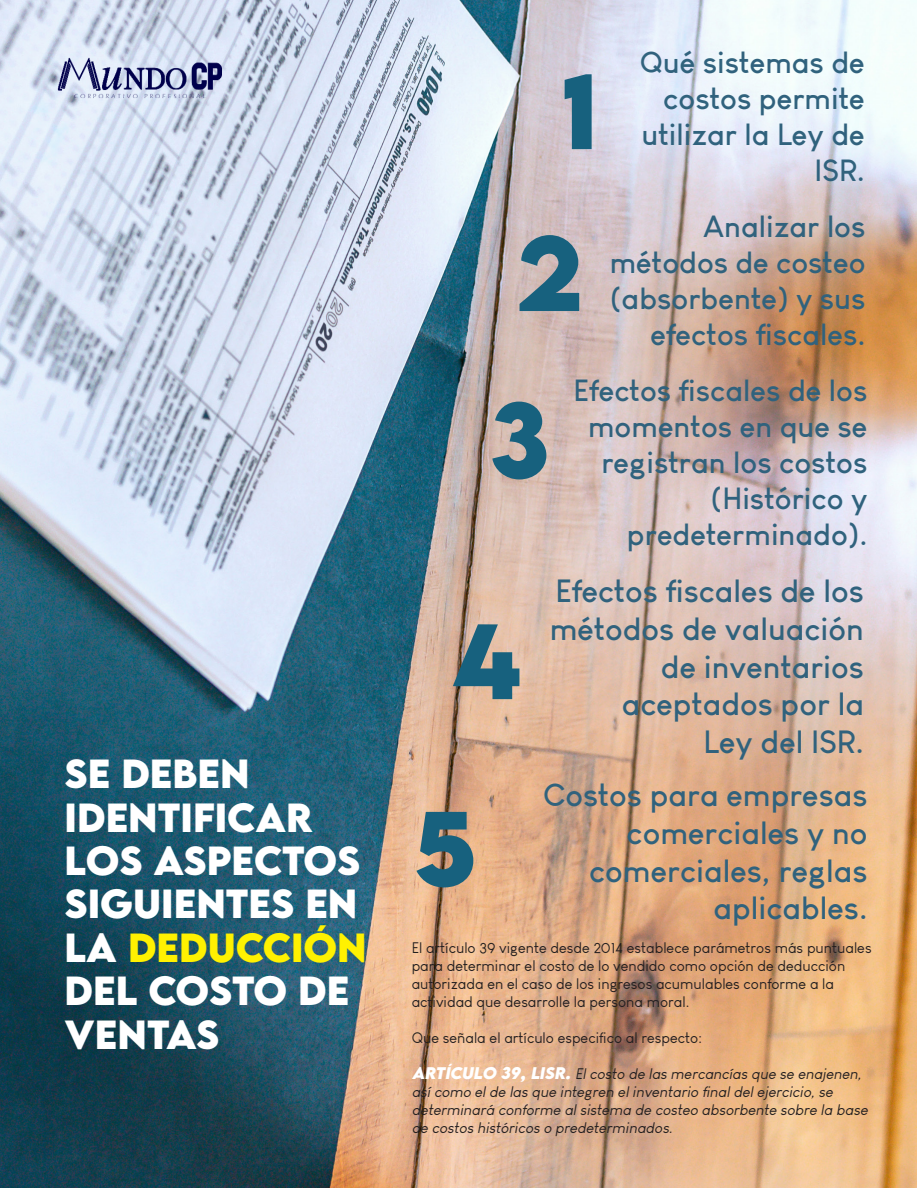
<style>
.page{position:relative;width:918px;height:1188px;background:#fff}
.page>*{position:absolute;margin:0;border:0;box-sizing:border-box;transform-origin:0 0}
.t1{font:700 94.5px "LEMONMILK";color:#17617e}
.t2{font:700 36.15px/43.3px "LEMONMILK";color:#fff}
.t3{font:700 36.15px "LEMONMILK";color:#fff101}
.t4{font:700 31.5px/37.8px "Louis George Cafe";color:#30627d;text-align:right}
.t5{font:700 30px/36px "Louis George Cafe";color:#30627d;text-align:right}
.t6{font:15px/18px "Louis George Cafe";color:#231f20}
.t7{font:italic 15px/18px "Louis George Cafe";color:#231f20}
.t8{font:italic 700 15px "LEMONMILK";color:#fff}
.s1{color:#fff}
.s2{font-family:"LEMONMILK";font-weight:700;color:#fff}
</style>
<div class="page">
<img style="left:0;top:0;width:916px;height:1188px">
<img style="left:29px;top:23px;width:211px;height:81px">
<p class="t2" style="left:65px;top:753px;width:158px">SE DEBEN<br>IDENT</p>
<p class="t2" style="left:181px;top:796px;width:76px">IFICAR</p>
<p class="t2" style="left:65px;top:839px;width:134px;text-indent:89px">ASPECTOS<br>SIGUIENTES</p>
<p class="t2" style="left:65px;top:839px;width:26px">LOS</p>
<p class="t2" style="left:305px;top:883px;width:25px">EN</p>
<p class="t3" style="left:65px;top:923px;width:92px"><span class="s1">LA</span> DEDUCC</p>
<p class="t3" style="left:291px;top:923px;width:72px">IÓN</p>
<p class="t2" style="left:65px;top:970px;width:25px">DEL</p>
<p class="t2" style="left:148px;top:970px;width:29px">COSTO</p>
<p class="t2" style="left:298px;top:970px;width:25px">DE</p>
<p class="t2" style="left:65px;top:1013px;width:27px">VENTAS</p>
<p class="t5" style="left:640px;top:44px;width:227px">Qué sistemas de costos permite utilizar la Ley de<br>ISR.</p>
<p class="t5" style="left:610px;top:208px;width:257px">Analizar los métodos de costeo (absorbente) y sus efectos fiscales.</p>
<p class="t5" style="left:574px;top:372px;width:295px;text-align:center">Efectos fiscales de los momentos en que se</p>
<p class="t5" style="left:601px;top:444px;width:268px">registran los costos</p>
<p class="t5" style="left:627px;top:480px;width:242px">(Histórico y predeterminado).</p>
<p class="t4" style="left:550px;top:571px;width:316px">Efectos fiscales de los métodos de valuación de inventarios aceptados por la</p>
<p class="t4" style="left:704px;top:723px;width:162px">Ley del ISR.</p>
<p class="t4" style="left:543px;top:775px;width:326px">Costos para empresas comerciales y no comerciales, reglas aplicables.</p>
<p class="t6" style="left:412px;top:939px;width:461px">El artículo 39 vigente desde 2014 establece parámetros más puntuales para determinar el costo de lo vendido como opción de deducción autorizada en el caso de los ingresos acumulables conforme a la actividad que desarrolle la persona moral.</p>
<p class="t6" style="left:412px;top:1029px;width:292px">Que señala el artículo especifico al respecto:</p>
<p class="t8" style="left:412px;top:1063px;width:52px">ARTÍCULO</p>
<p class="t1" style="left:561px;top:47px;width:38px">1</p>
<p class="t1" style="left:516px;top:209px;width:68px">2</p>
<p class="t1" style="left:489px;top:377px;width:62px">3</p>
<p class="t1" style="left:452px;top:597px;width:71px">4</p>
<p class="t1" style="left:413px;top:785px;width:65px">5</p>
<p class="t7" style="left:412px;top:1065px;width:461px;text-indent:89px"><span class="s2">39, LISR.</span> Elcosto de las mercancías que se enajenen, asícomo elde las que integren elinventario finaldelejercicio,se determinará conforme alsistema de costeo absorbente sobre la base de costos históricos o predeterminados.</p>
</div>
